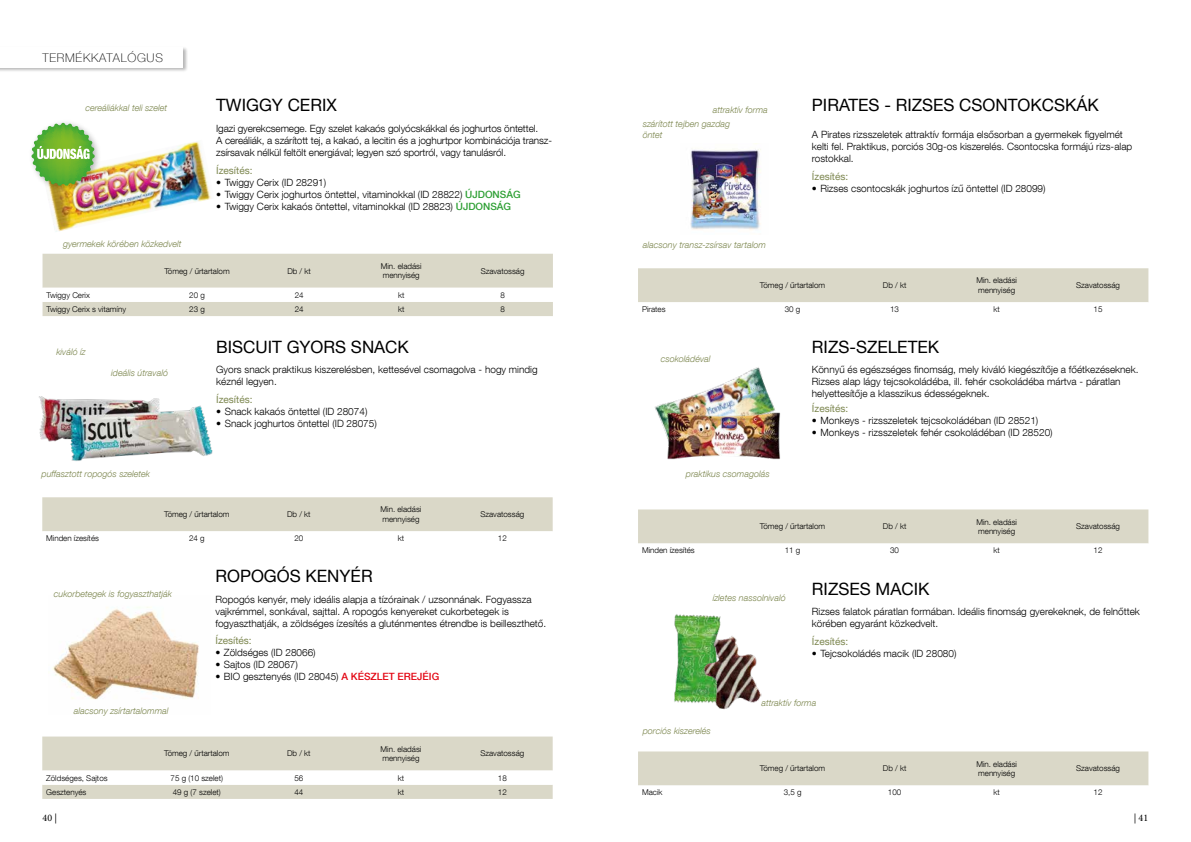
<style>
.page{position:relative;width:1191px;height:842px;background:#fff}
.page>*{position:absolute;margin:0;border:0;box-sizing:border-box;transform-origin:0 0}
.t1{font:17px "Helvetica Neue LT Com";color:#000}
.t2{font:100 12px "Helvetica Neue LT Com";letter-spacing:.06em;color:#000}
.t3{font:300 10px/12px "Helvetica Neue LT Com";color:#000}
.t4{font:10px "Helvetica Neue LT Com";color:#7d8750}
.t5{font:10px "Minion Pro";color:#000}
.t6{font:italic 300 9px/14.3px "Helvetica Neue LT Com";color:#7d8750}
.t7{font:300 8px/9.6px "Helvetica Neue LT Com";color:#000}
.s1{font-weight:500;color:#2d9f33}
.s2{font-weight:500;color:#e30613}
</style>
<div class="page">
<div style="left:0;top:46px;width:188px;height:27px;background:#000;opacity:.29"></div>
<div style="left:0;top:47px;width:183px;height:21px;background:#fff"></div>
<svg style="left:43px;top:254px;width:510px;height:62px"></svg>
<img style="left:50px;top:142px;width:161px;height:90px">
<div style="left:28px;top:119px;width:75px;height:74px;background:#000;opacity:.3"></div>
<svg style="left:31px;top:123px;width:64px;height:62px"></svg>
<div style="left:42px;top:497px;width:510px;height:34px;background:#dad8c8"></div>
<img style="left:39px;top:396px;width:174px;height:65px">
<img style="left:52px;top:607px;width:147px;height:93px">
<svg style="left:42px;top:736px;width:510px;height:63px"></svg>
<img style="left:654px;top:367px;width:121px;height:62px">
<img style="left:664px;top:408px;width:116px;height:52px">
<div style="left:638px;top:509px;width:510px;height:35px;background:#dad8c8"></div>
<div style="left:638px;top:751px;width:510px;height:35px;background:#dad8c8"></div>
<div style="left:638px;top:268px;width:510px;height:34px;background:#dad8c8"></div>
<img style="left:674px;top:614px;width:47px;height:89px">
<img style="left:700px;top:634px;width:62px;height:76px">
<img style="left:690px;top:143px;width:71px;height:87px">
<p class="t2" style="left:43px;top:50px;width:122px">TERMÉKKATALÓGUS</p>
<p class="t6" style="left:85px;top:101px;width:83px">cereáliákkal teli szelet</p>
<h1 class="t1" style="left:216px;top:95px;width:122px">TWIGGY CERIX</h1>
<p class="t3" style="left:216px;top:122px;width:337px">Igazi gyerekcsemege. Egy szelet kakaós golyócskákkal és joghurtos öntettel.<br>A cereáliák, a szárított tej, a kakaó, a lecitin és a joghurtpor kombinációja transz&shy;zsírsavak nélkül feltölt energiával; legyen szó sportról, vagy tanulásról.</p>
<p class="t4" style="left:216px;top:164px;width:38px">Ízesítés:</p>
<p class="t3" style="left:216px;top:176px;width:112px">• Twiggy Cerix (ID 28291)</p>
<p class="t3" style="left:216px;top:188px;width:306px">• Twiggy Cerix joghurtos öntettel, vitaminokkal (ID 28822) <span class="s1">ÚJDONSÁG</span></p>
<p class="t3" style="left:216px;top:200px;width:296px">• Twiggy Cerix kakaós öntettel, vitaminokkal (ID 28823) <span class="s1">ÚJDONSÁG</span></p>
<p class="t6" style="left:63px;top:237px;width:120px">gyermekek körében közkedvelt</p>
<p class="t7" style="left:164px;top:266px;width:67px">Tömeg / űrtartalom</p>
<p class="t7" style="left:287px;top:266px;width:25px">Db / kt</p>
<p class="t7" style="left:381px;top:261px;width:42px">Min. eladási mennyiség</p>
<p class="t7" style="left:480px;top:266px;width:45px">Szavatosság</p>
<p class="t7" style="left:47px;top:290px;width:45px">Twiggy Cerix</p>
<p class="t7" style="left:189px;top:290px;width:17px">20 g</p>
<p class="t7" style="left:295px;top:290px;width:10px">24</p>
<p class="t7" style="left:398px;top:290px;width:8px">kt</p>
<p class="t7" style="left:500px;top:290px;width:6px">8</p>
<p class="t7" style="left:47px;top:304px;width:81px">Twiggy Cerix s vitamíny</p>
<p class="t7" style="left:189px;top:304px;width:17px">23 g</p>
<p class="t7" style="left:295px;top:304px;width:10px">24</p>
<p class="t7" style="left:398px;top:304px;width:8px">kt</p>
<p class="t7" style="left:500px;top:304px;width:6px">8</p>
<p class="t6" style="left:56px;top:344px;width:31px">kiváló íz</p>
<p class="t6" style="left:111px;top:366px;width:58px">ideális útravaló</p>
<p class="t6" style="left:42px;top:466px;width:110px">puffasztott ropogós szeletek</p>
<h1 class="t1" style="left:216px;top:336px;width:194px">BISCUIT GYORS SNACK</h1>
<p class="t3" style="left:216px;top:363px;width:323px">Gyors snack praktikus kiszerelésben, kettesével csomagolva - hogy mindig kéznél legyen.</p>
<p class="t4" style="left:216px;top:393px;width:38px">Ízesítés:</p>
<p class="t3" style="left:216px;top:405px;width:153px">• Snack kakaós öntettel (ID 28074)</p>
<p class="t3" style="left:216px;top:417px;width:162px">• Snack joghurtos öntettel (ID 28075)</p>
<p class="t7" style="left:164px;top:509px;width:67px">Tömeg / űrtartalom</p>
<p class="t7" style="left:287px;top:509px;width:25px">Db / kt</p>
<p class="t7" style="left:380px;top:504px;width:42px">Min. eladási mennyiség</p>
<p class="t7" style="left:480px;top:509px;width:45px">Szavatosság</p>
<p class="t7" style="left:46px;top:533px;width:54px">Minden ízesítés</p>
<p class="t7" style="left:189px;top:533px;width:17px">24 g</p>
<p class="t7" style="left:294px;top:533px;width:10px">20</p>
<p class="t7" style="left:398px;top:533px;width:8px">kt</p>
<p class="t7" style="left:498px;top:533px;width:10px">12</p>
<p class="t6" style="left:54px;top:586px;width:120px">cukorbetegek is fogyaszthatják</p>
<p class="t6" style="left:74px;top:704px;width:96px">alacsony zsírtartalommal</p>
<h1 class="t1" style="left:215px;top:566px;width:159px">ROPOGÓS KENYÉR</h1>
<p class="t3" style="left:215px;top:593px;width:332px">Ropogós kenyér, mely ideális alapja a tízórainak / uzsonnának. Fogyassza vajkrémmel, sonkával, sajttal. A ropogós kenyereket cukorbetegek is fogyaszthatják, a zöldséges ízesítés a gluténmentes étrendbe is beilleszthető.</p>
<p class="t4" style="left:215px;top:634px;width:38px">Ízesítés:</p>
<p class="t3" style="left:215px;top:646px;width:102px">• Zöldséges (ID 28066)</p>
<p class="t3" style="left:215px;top:658px;width:84px">• Sajtos (ID 28067)</p>
<p class="t3" style="left:215px;top:670px;width:225px">• BIO gesztenyés (ID 28045) <span class="s2">A KÉSZLET EREJÉIG</span></p>
<p class="t7" style="left:164px;top:749px;width:67px">Tömeg / űrtartalom</p>
<p class="t7" style="left:287px;top:749px;width:25px">Db / kt</p>
<p class="t7" style="left:380px;top:744px;width:42px">Min. eladási mennyiség</p>
<p class="t7" style="left:480px;top:749px;width:45px">Szavatosság</p>
<p class="t7" style="left:46px;top:773px;width:63px">Zöldséges, Sajtos</p>
<p class="t7" style="left:170px;top:773px;width:54px">75 g (10 szelet)</p>
<p class="t7" style="left:294px;top:773px;width:10px">56</p>
<p class="t7" style="left:398px;top:773px;width:8px">kt</p>
<p class="t7" style="left:498px;top:773px;width:10px">18</p>
<p class="t7" style="left:46px;top:787px;width:42px">Gesztenyés</p>
<p class="t7" style="left:173px;top:787px;width:50px">49 g (7 szelet)</p>
<p class="t7" style="left:294px;top:787px;width:10px">44</p>
<p class="t7" style="left:398px;top:787px;width:8px">kt</p>
<p class="t7" style="left:498px;top:787px;width:10px">12</p>
<p class="t6" style="left:643px;top:103px;width:126px;text-indent:70px">attraktív forma szárított tejben gazdag</p>
<p class="t6" style="left:643px;top:128px;width:21px">öntet</p>
<p class="t6" style="left:643px;top:237px;width:125px">alacsony transz-zsírsav tartalom</p>
<h1 class="t1" style="left:812px;top:95px;width:288px">PIRATES - RIZSES CSONTOKCSKÁK</h1>
<p class="t3" style="left:812px;top:128px;width:322px">A Pirates rizsszeletek attraktív formája elsősorban a gyermekek figyelmét kelti fel. Praktikus, porciós 30g-os kiszerelés. Csontocska formájú rizs-alap rostokkal.</p>
<p class="t4" style="left:812px;top:170px;width:38px">Ízesítés:</p>
<p class="t3" style="left:812px;top:182px;width:235px">• Rizses csontocskák joghurtos ízű öntettel (ID 28099)</p>
<p class="t7" style="left:760px;top:280px;width:67px">Tömeg / űrtartalom</p>
<p class="t7" style="left:883px;top:280px;width:25px">Db / kt</p>
<p class="t7" style="left:976px;top:276px;width:42px">Min. eladási mennyiség</p>
<p class="t7" style="left:1076px;top:280px;width:45px">Szavatosság</p>
<p class="t7" style="left:642px;top:304px;width:25px">Pirates</p>
<p class="t7" style="left:784px;top:304px;width:17px">30 g</p>
<p class="t7" style="left:890px;top:304px;width:10px">13</p>
<p class="t7" style="left:993px;top:304px;width:8px">kt</p>
<p class="t7" style="left:1093px;top:304px;width:10px">15</p>
<p class="t6" style="left:661px;top:352px;width:51px">csokoládéval</p>
<p class="t6" style="left:686px;top:467px;width:85px">praktikus csomagolás</p>
<h1 class="t1" style="left:812px;top:336px;width:129px">RIZS-SZELETEK</h1>
<p class="t3" style="left:812px;top:364px;width:328px">Könnyű és egészséges finomság, mely kiváló kiegészítője a főétkezéseknek.<br>Rizses alap lágy tejcsokoládéba, ill. fehér csokoládéba mártva - páratlan helyettesítője a klasszikus édességeknek.</p>
<p class="t4" style="left:812px;top:402px;width:38px">Ízesítés:</p>
<p class="t3" style="left:812px;top:414px;width:228px">• Monkeys - rizsszeletek tejcsokoládéban (ID 28521)</p>
<p class="t3" style="left:812px;top:426px;width:242px">• Monkeys - rizsszeletek fehér csokoládéban (ID 28520)</p>
<p class="t7" style="left:760px;top:521px;width:67px">Tömeg / űrtartalom</p>
<p class="t7" style="left:883px;top:521px;width:25px">Db / kt</p>
<p class="t7" style="left:976px;top:517px;width:42px">Min. eladási mennyiség</p>
<p class="t7" style="left:1076px;top:521px;width:45px">Szavatosság</p>
<p class="t7" style="left:642px;top:546px;width:54px">Minden ízesítés</p>
<p class="t7" style="left:784px;top:546px;width:17px">11 g</p>
<p class="t7" style="left:890px;top:546px;width:10px">30</p>
<p class="t7" style="left:993px;top:546px;width:8px">kt</p>
<p class="t7" style="left:1093px;top:546px;width:10px">12</p>
<p class="t6" style="left:713px;top:590px;width:74px">ízletes nassolnivaló</p>
<h1 class="t1" style="left:812px;top:578px;width:119px">RIZSES MACIK</h1>
<p class="t3" style="left:812px;top:606px;width:329px">Rizses falatok páratlan formában. Ideális finomság gyerekeknek, de felnőttek körében egyaránt közkedvelt.</p>
<p class="t4" style="left:812px;top:635px;width:38px">Ízesítés:</p>
<p class="t3" style="left:812px;top:647px;width:146px">• Tejcsokoládés macik (ID 28080)</p>
<p class="t6" style="left:643px;top:724px;width:70px">porciós kiszerelés</p>
<p class="t6" style="left:761px;top:696px;width:57px">attraktív forma</p>
<p class="t7" style="left:760px;top:763px;width:67px">Tömeg / űrtartalom</p>
<p class="t7" style="left:883px;top:763px;width:25px">Db / kt</p>
<p class="t7" style="left:976px;top:759px;width:42px">Min. eladási mennyiség</p>
<p class="t7" style="left:1076px;top:763px;width:45px">Szavatosság</p>
<p class="t7" style="left:642px;top:788px;width:22px">Macik</p>
<p class="t7" style="left:783px;top:788px;width:19px">3,5 g</p>
<p class="t7" style="left:888px;top:788px;width:15px">100</p>
<p class="t7" style="left:993px;top:788px;width:8px">kt</p>
<p class="t7" style="left:1093px;top:788px;width:10px">12</p>
<p class="t5" style="left:43px;top:811px;width:16px">40 |</p>
<p class="t5" style="left:1133px;top:811px;width:16px">| 41</p>
</div>
